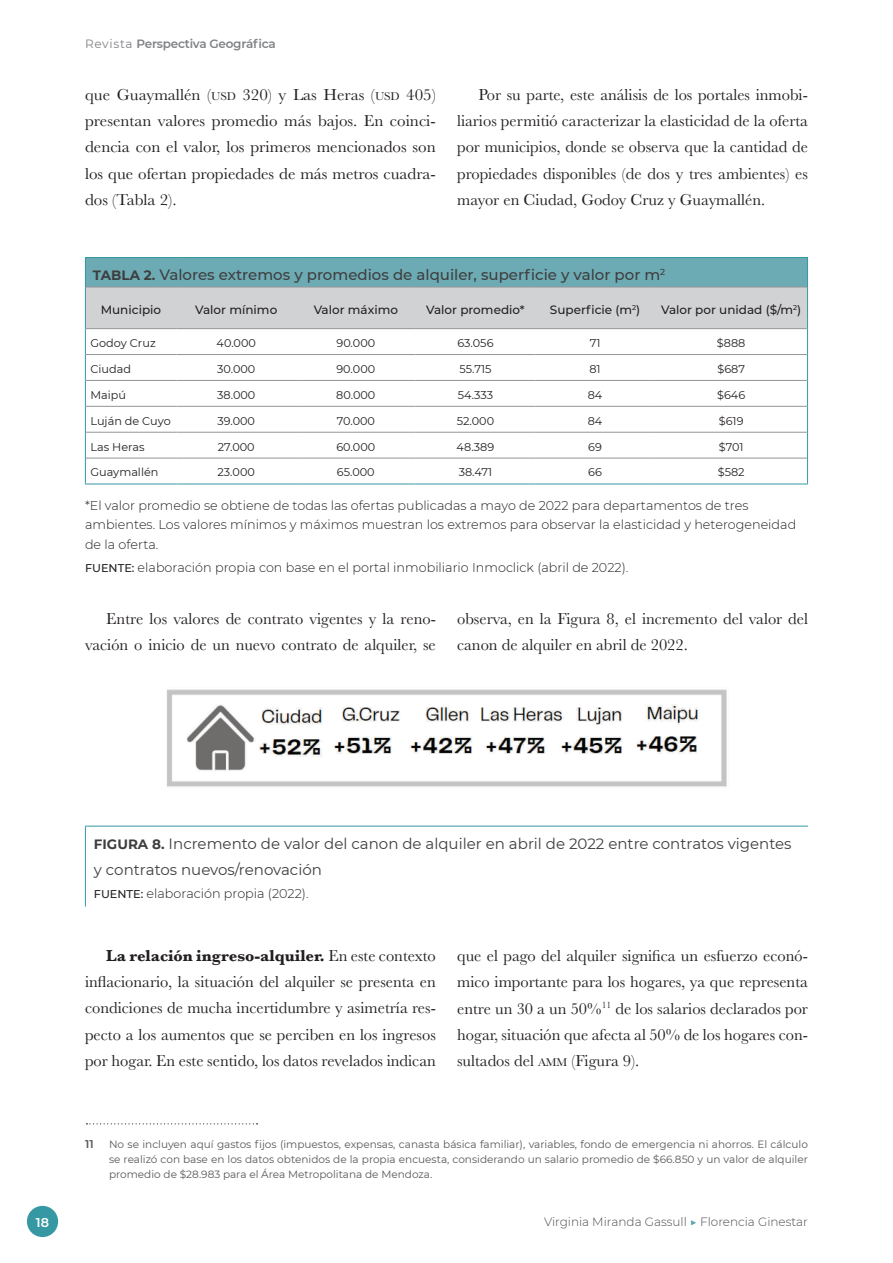
<style>
.page{position:relative;width:893px;height:1263px;background:#fff}
.page>*{position:absolute;margin:0;border:0;box-sizing:border-box;transform-origin:0 0}
.t1{font:16.5px/26.2px "Baskerville";color:#231f20;text-align:justify}
.t2{font:15px/25.5px "Montserrat";color:#3e3e3f}
.t3{font:500 15px "Montserrat";color:#3e3e3f}
.t4{font:300 12.75px/19.2px "Montserrat";color:#231f20}
.t5{font:600 12.75px "Montserrat";color:#fff}
.t6{font:500 12px "Montserrat";color:#231f20}
.t7{font:300 12px "Montserrat";color:#4b4c4d}
.t8{font:600 12px "Montserrat";letter-spacing:-.02em;color:#808285}
.t9{font:11.25px "Montserrat";color:#231f20}
.t10{font:600 11.25px "Montserrat";color:#57585a}
.t11{font:10.5px/15px "Montserrat";color:#57585a;text-align:justify}
.s1{font-weight:400}
.s2{font-size:11.7px}
.s3{font-weight:700;font-size:13.5px}
.s4{font-weight:500;font-size:11.25px}
.s5{font-weight:700}
.s6{color:#5da3ac}
</style>
<div class="page">
<div style="left:27px;top:1206px;width:31px;height:31px;background:#3698a3;border-radius:50%"></div>
<hr style="left:85px;top:826px;width:723px;height:1px;background:#3698a3">
<hr style="left:85px;top:826px;width:1px;height:80px;background:#3698a3">
<hr style="left:85px;top:257px;width:91px;height:1px;background:#3698a3">
<hr style="left:176px;top:257px;width:120px;height:1px;background:#3698a3">
<hr style="left:296px;top:257px;width:120px;height:1px;background:#3698a3">
<hr style="left:416px;top:257px;width:119px;height:1px;background:#3698a3">
<hr style="left:535px;top:257px;width:120px;height:1px;background:#3698a3">
<hr style="left:655px;top:257px;width:153px;height:1px;background:#3698a3">
<svg style="left:85px;top:258px;width:723px;height:226px"></svg>
<hr style="left:85px;top:484px;width:91px;height:1px;background:#3698a3">
<hr style="left:176px;top:484px;width:120px;height:1px;background:#3698a3">
<hr style="left:296px;top:484px;width:120px;height:1px;background:#3698a3">
<hr style="left:416px;top:484px;width:119px;height:1px;background:#3698a3">
<hr style="left:535px;top:484px;width:120px;height:1px;background:#3698a3">
<hr style="left:655px;top:484px;width:153px;height:1px;background:#3698a3">
<img style="left:166px;top:689px;width:561px;height:98px">
<svg style="left:86px;top:1123px;width:172px;height:1px"></svg>
<p class="t8" style="left:85px;top:36px;width:192px"><span class="s1">Revista</span> Perspectiva Geográfica</p>
<p class="t1" style="left:85px;top:82px;width:352px">que Guaymallén (<span class="s2">USD</span> 320) y Las Heras (<span class="s2">USD</span> 405) presentan valores promedio más bajos. En coinci&shy;dencia con el valor, los primeros mencionados son los que ofertan propiedades de más metros cuadra&shy;dos (Tabla 2).</p>
<p class="t1" style="left:457px;top:82px;width:352px;text-indent:21px">Por su parte, este análisis de los portales inmobi&shy;liarios permitió caracterizar la elasticidad de la oferta por municipios, donde se observa que la cantidad de propiedades disponibles (de dos y tres ambientes) es mayor en Ciudad, Godoy Cruz y Guaymallén.</p>
<p class="t3" style="left:93px;top:264px;width:574px"><span class="s3">TABLA 2.</span> Valores extremos y promedios de alquiler, superficie y valor por m<sup>2</sup></p>
<p class="t6" style="left:101px;top:301px;width:62px">Municipio</p>
<p class="t6" style="left:195px;top:301px;width:84px">Valor mínimo</p>
<p class="t6" style="left:314px;top:301px;width:86px">Valor máximo</p>
<p class="t6" style="left:426px;top:301px;width:100px">Valor promedio*</p>
<p class="t6" style="left:550px;top:301px;width:92px">Superficie (m<sup>2</sup>)</p>
<p class="t6" style="left:661px;top:301px;width:142px">Valor por unidad ($/m<sup>2</sup>)</p>
<p class="t9" style="left:91px;top:335px;width:67px">Godoy Cruz</p>
<p class="t9" style="left:217px;top:335px;width:41px">40.000</p>
<p class="t9" style="left:336px;top:335px;width:40px">90.000</p>
<p class="t9" style="left:457px;top:335px;width:38px">63.056</p>
<p class="t9" style="left:590px;top:335px;width:12px">71</p>
<p class="t9" style="left:717px;top:335px;width:30px">$888</p>
<p class="t9" style="left:91px;top:361px;width:42px">Ciudad</p>
<p class="t9" style="left:217px;top:361px;width:40px">30.000</p>
<p class="t9" style="left:336px;top:361px;width:40px">90.000</p>
<p class="t9" style="left:459px;top:361px;width:34px">55.715</p>
<p class="t9" style="left:589px;top:361px;width:13px">81</p>
<p class="t9" style="left:717px;top:361px;width:29px">$687</p>
<p class="t9" style="left:91px;top:387px;width:37px">Maipú</p>
<p class="t9" style="left:217px;top:387px;width:40px">38.000</p>
<p class="t9" style="left:336px;top:387px;width:41px">80.000</p>
<p class="t9" style="left:458px;top:387px;width:37px">54.333</p>
<p class="t9" style="left:588px;top:387px;width:16px">84</p>
<p class="t9" style="left:717px;top:387px;width:30px">$646</p>
<p class="t9" style="left:91px;top:413px;width:82px">Luján de Cuyo</p>
<p class="t9" style="left:217px;top:413px;width:39px">39.000</p>
<p class="t9" style="left:337px;top:413px;width:40px">70.000</p>
<p class="t9" style="left:457px;top:413px;width:39px">52.000</p>
<p class="t9" style="left:588px;top:413px;width:16px">84</p>
<p class="t9" style="left:719px;top:413px;width:26px">$619</p>
<p class="t9" style="left:91px;top:439px;width:56px">Las Heras</p>
<p class="t9" style="left:218px;top:439px;width:38px">27.000</p>
<p class="t9" style="left:336px;top:439px;width:40px">60.000</p>
<p class="t9" style="left:457px;top:439px;width:39px">48.389</p>
<p class="t9" style="left:588px;top:439px;width:15px">69</p>
<p class="t9" style="left:719px;top:439px;width:26px">$701</p>
<p class="t9" style="left:91px;top:465px;width:69px">Guaymallén</p>
<p class="t9" style="left:218px;top:465px;width:39px">23.000</p>
<p class="t9" style="left:337px;top:465px;width:39px">65.000</p>
<p class="t9" style="left:459px;top:465px;width:35px">38.471</p>
<p class="t9" style="left:588px;top:465px;width:15px">66</p>
<p class="t9" style="left:718px;top:465px;width:28px">$582</p>
<p class="t4" style="left:85px;top:496px;width:713px">*El valor promedio se obtiene de todas las ofertas publicadas a mayo de 2022 para departamentos de tres ambientes. Los valores mínimos y máximos muestran los extremos para observar la elasticidad y heterogeneidad de la oferta.</p>
<p class="t4" style="left:85px;top:557px;width:545px"><span class="s4">FUENTE:</span> elaboración propia con base en el portal inmobiliario Inmoclick (abril de 2022).</p>
<p class="t1" style="left:85px;top:606px;width:352px;text-align:right">Entre los valores de contrato vigentes y la reno&shy;vación o inicio de un nuevo contrato de alquiler, se</p>
<p class="t1" style="left:457px;top:606px;width:352px">observa, en la Figura 8, el incremento del valor del canon de alquiler en abril de 2022.</p>
<p class="t2" style="left:94px;top:830px;width:699px"><span class="s3">FIGURA 8.</span> Incremento de valor del canon de alquiler en abril de 2022 entre contratos vigentes y contratos nuevos/renovación</p>
<p class="t4" style="left:94px;top:883px;width:216px"><span class="s4">FUENTE:</span> elaboración propia (2022).</p>
<p class="t1" style="left:85px;top:943px;width:352px;text-indent:21px"><span class="s5">La relación ingreso-alquiler.</span> En este contexto inflacionario, la situación del alquiler se presenta en condiciones de mucha incertidumbre y asimetría res&shy;pecto a los aumentos que se perciben en los ingresos por hogar. En este sentido, los datos revelados indican</p>
<p class="t1" style="left:457px;top:943px;width:352px">que el pago del alquiler significa un esfuerzo econó&shy;mico importante para los hogares, ya que representa entre un 30 a un 50%<sup>11</sup> de los salarios declarados por hogar, situación que afecta al 50% de los hogares con&shy;sultados del <span class="s2">AMM</span> (Figura 9).</p>
<p class="t10" style="left:85px;top:1136px;width:10px">11</p>
<p class="t11" style="left:109px;top:1136px;width:700px">No se incluyen aquí gastos fijos (impuestos, expensas, canasta básica familiar), variables, fondo de emergencia ni ahorros. El cálculo se realizó con base en los datos obtenidos de la propia encuesta, considerando un salario promedio de $66.850 y un valor de alquiler promedio de $28.983 para el Área Metropolitana de Mendoza.</p>
<p class="t5" style="left:36px;top:1213px;width:15px">18</p>
<p class="t7" style="left:544px;top:1214px;width:265px">Virginia Miranda Gassull <span class="s6">▶</span> Florencia Ginestar</p>
</div>
